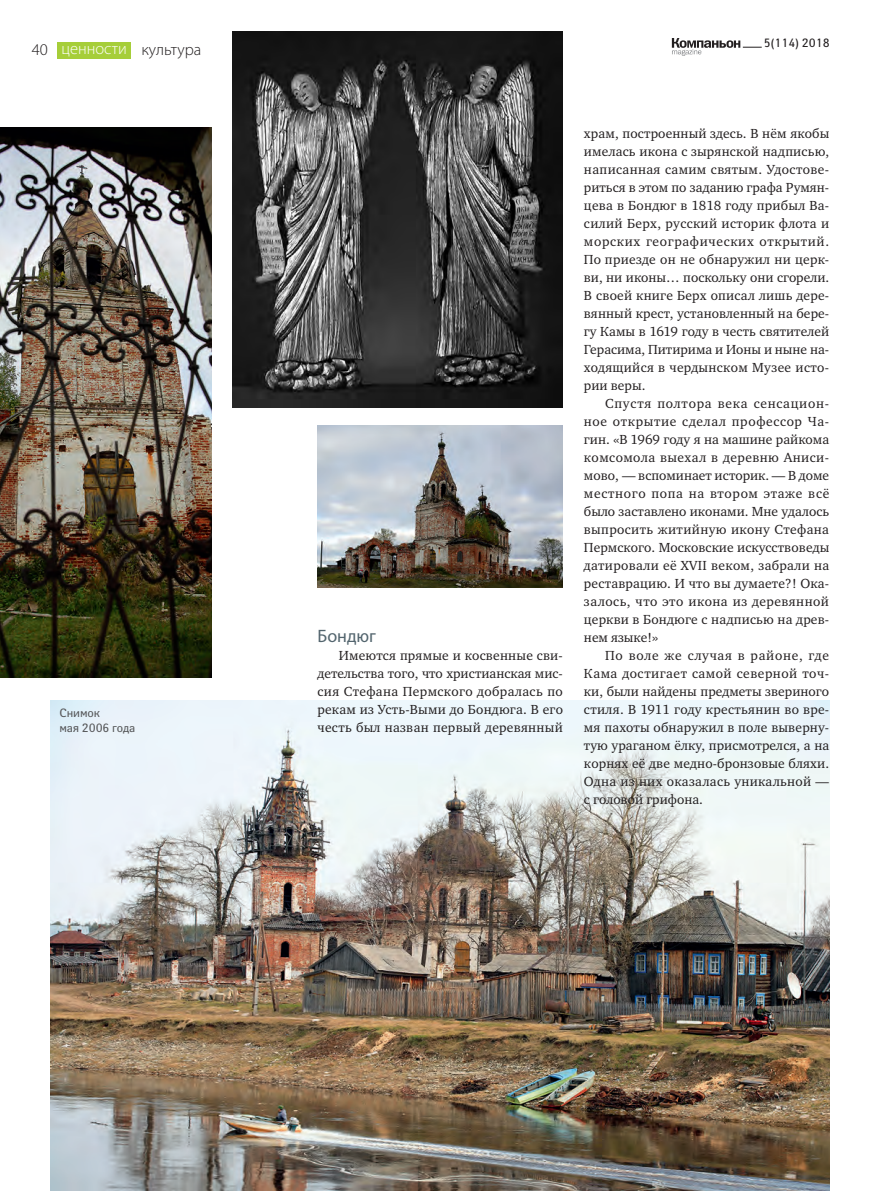
<style>
.page{position:relative;width:893px;height:1191px;background:#fff}
.page>*{position:absolute;margin:0;border:0;box-sizing:border-box;transform-origin:0 0}
.t1{font:18px "Myriad Pro";color:#53656e}
.t2{font:300 16.5px "Myriad Pro";color:#231f20}
.t3{font:300 16.5px "Myriad Pro";color:#fff}
.t4{font:13.5px/18px "Charter ITC";letter-spacing:.02em;color:#231f20;text-align:justify}
.t5{font:12px/15px "Yanus";letter-spacing:-.01em;color:#57585a}
.t6{font:12px "Yanus";color:#231f20}
</style>
<div class="page">
<svg style="left:672px;top:38px;width:90px;height:18px"></svg>
<div style="left:57px;top:42px;width:74px;height:17px;background:#a6ce39"></div>
<img style="left:51px;top:700px;width:779px;height:491px">
<img style="left:232px;top:32px;width:331px;height:376px">
<img style="left:317px;top:425px;width:246px;height:162px">
<img style="left:0;top:128px;width:211px;height:550px">
<p class="t2" style="left:32px;top:40px;width:18px">40</p>
<p class="t3" style="left:62px;top:39px;width:67px">ценности</p>
<p class="t2" style="left:141px;top:40px;width:61px">культура</p>
<p class="t5" style="left:60px;top:705px;width:77px">Снимок<br>мая 2006 года</p>
<p class="t6" style="left:764px;top:36px;width:67px">5(114) 2018</p>
<h1 class="t1" style="left:317px;top:625px;width:60px">Бондюг</h1>
<p class="t4" style="left:317px;top:646px;width:247px;text-indent:21px">Имеются прямые и косвенные сви&shy;детельства того, что христианская мис&shy;сия Стефана Пермского добралась по рекам из Усть-Выми до Бондюга. В его честь был назван первый деревянный</p>
<p class="t4" style="left:584px;top:124px;width:247px">храм, построенный здесь. В нём якобы имелась икона с зырянской надписью, написанная самим святым. Удостове&shy;риться в этом по заданию графа Румян&shy;цева в Бондюг в 1818 году прибыл Ва&shy;силий Берх, русский историк флота и морских географических открытий.<br>По приезде он не обнаружил ни церк&shy;ви, ни иконы… поскольку они сгорели.<br>В своей книге Берх описал лишь дере&shy;вянный крест, установленный на бере&shy;гу Камы в 1619 году в честь святителей Герасима, Питирима и Ионы и ныне на&shy;ходящийся в чердынском Музее исто&shy;рии веры.</p>
<p class="t4" style="left:584px;top:394px;width:247px;text-indent:21px">Спустя полтора века сенсацион&shy;ное открытие сделал профессор Ча&shy;гин. «В 1969 году я на машине райкома комсомола выехал в деревню Аниси&shy;мово, — вспоминает историк. — В доме местного попа на втором этаже всё было заставлено иконами. Мне удалось выпросить житийную икону Стефана Пермского. Московские искусствоведы датировали её XVII веком, забрали на реставрацию. И что вы думаете?! Ока&shy;залось, что это икона из деревянной церкви в Бондюге с надписью на древ&shy;нем языке!»</p>
<p class="t4" style="left:584px;top:646px;width:247px;text-indent:21px">По воле же случая в районе, где Кама достигает самой северной точ&shy;ки, были найдены предметы звериного стиля. В 1911 году крестьянин во вре&shy;мя пахоты обнаружил в поле выверну&shy;тую ураганом ёлку, присмотрелся, а на корнях её две медно-бронзовые бляхи.<br>Одна из них оказалась уникальной — с головой грифона.</p>
</div>
